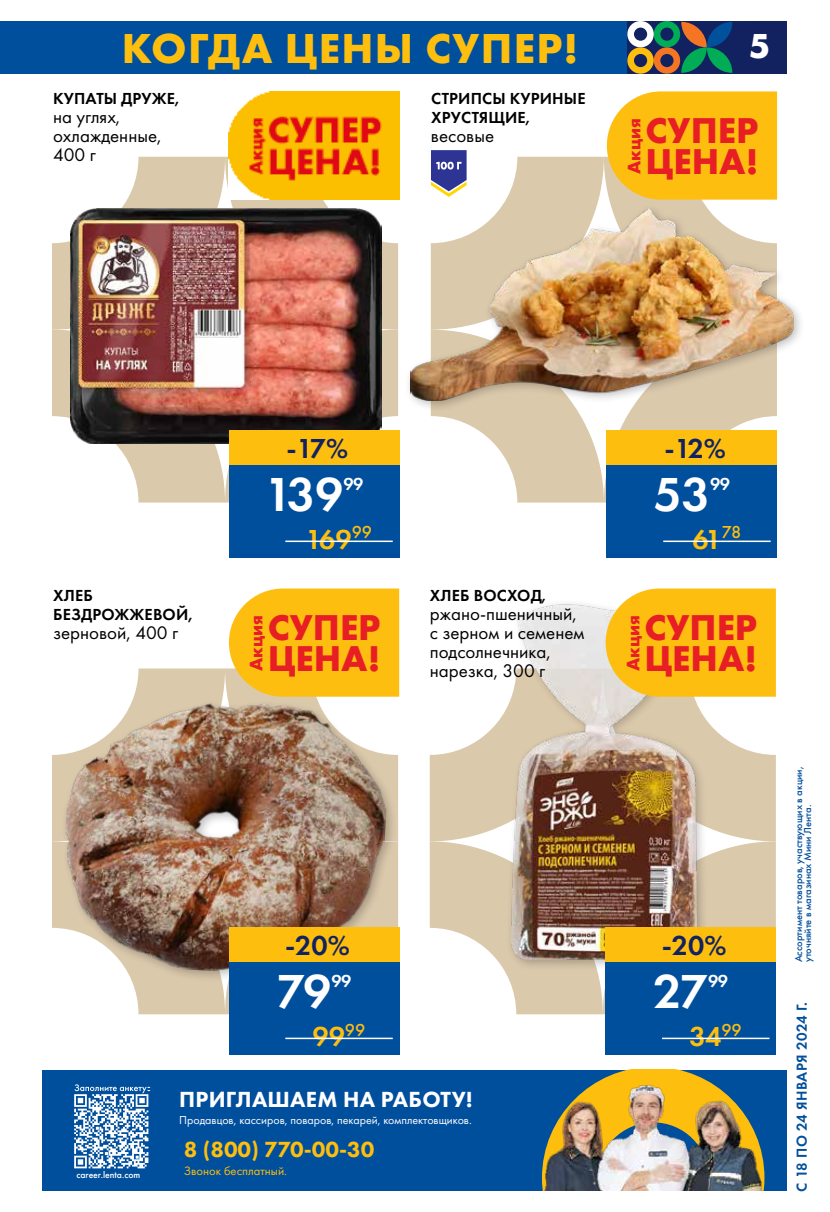
<style>
.page{position:relative;width:830px;height:1212px;background:#fff}
.page>*{position:absolute;margin:0;border:0;box-sizing:border-box;transform-origin:0 0}
.t1{font:600 49.5px "Futura PT";letter-spacing:-.035em;color:#fff}
.t2{font:700 43.5px "Futura PT";letter-spacing:.03em;color:#febe0e}
.t3{font:700 37.2px/30.8px "Futura PT";color:#e81e25}
.t4{font:700 36px "Futura PT";color:#fff}
.t5{font:600 28.5px "Futura PT";letter-spacing:-.025em;color:#febe0e}
.t6{font:600 28.5px "Futura PT";letter-spacing:-.06em;color:#122260}
.t7{font:800 22.65px "Futura PT";letter-spacing:.01em;color:#fff}
.t8{font:800 22.65px "Futura PT";color:#febe0e}
.t9{font:18.9px/18.9px "Futura PT";color:#000}
.t10{font:700 18.75px "Futura PT";color:#e81e25}
.t11{font:600 18px "Futura PT";letter-spacing:-.03em;color:#fff}
.t12{font:600 16.65px/18.9px "Futura PT";letter-spacing:.01em;color:#000}
.t13{font:600 15px "Futura PT";letter-spacing:.02em;color:#004f9d}
.t14{font:12.6px "Futura PT";color:#febe0e}
.t15{font:12px "Futura PT";color:#fff}
.t16{font:500 10.5px/9px "Futura PT";color:#004f9d}
.t17{font:500 9.75px "Futura PT";color:#fff}
</style>
<div class="page">
<div style="left:0;top:21px;width:785px;height:53px;background:#004f9d"></div>
<svg style="left:627px;top:21px;width:158px;height:53px;background:#3a515f"></svg>
<div style="left:404px;top:203px;width:401px;height:210px;background:#000;opacity:.25"></div>
<img style="left:410px;top:208px;width:383px;height:193px">
<svg style="left:52px;top:157px;width:346px;height:346px"></svg>
<img style="left:71px;top:208px;width:310px;height:235px">
<img style="left:229px;top:91px;width:170px;height:109px">
<div style="left:229px;top:430px;width:170px;height:128px;background:#004f9d"></div>
<hr style="left:285px;top:540px;width:107px;height:2px;background:#fff">
<div style="left:229px;top:430px;width:170px;height:34px;background:#febe0e"></div>
<div style="left:42px;top:1070px;width:744px;height:121px;background:#004f9d"></div>
<svg style="left:74px;top:1084px;width:76px;height:84px"></svg>
<svg style="left:597px;top:1070px;width:112px;height:12px"></svg>
<img style="left:542px;top:1082px;width:223px;height:109px">
<div style="left:606px;top:430px;width:170px;height:128px;background:#004f9d"></div>
<hr style="left:663px;top:540px;width:107px;height:2px;background:#fff">
<img style="left:430px;top:91px;width:346px;height:412px">
<img style="left:52px;top:588px;width:347px;height:426px">
<div style="left:229px;top:927px;width:170px;height:128px;background:#004f9d"></div>
<hr style="left:285px;top:1037px;width:107px;height:2px;background:#fff">
<div style="left:229px;top:927px;width:170px;height:34px;background:#febe0e"></div>
<img style="left:429px;top:588px;width:346px;height:426px">
<div style="left:605px;top:927px;width:170px;height:128px;background:#004f9d"></div>
<hr style="left:661px;top:1037px;width:108px;height:2px;background:#fff">
<div style="left:605px;top:927px;width:170px;height:34px;background:#febe0e"></div>
<h2 class="t2" style="left:122px;top:21px;width:458px">КОГДА ЦЕНЫ СУПЕР!</h2>
<h3 class="t4" style="left:748px;top:23px;width:23px">5</h3>
<p class="t12" style="left:53px;top:88px;width:128px">КУПАТЫ ДРУЖЕ,</p>
<p class="t9" style="left:53px;top:107px;width:110px">на углях, охлажденные,<br>400 г</p>
<p class="t12" style="left:431px;top:88px;width:156px">СТРИПСЫ КУРИНЫЕ<br>ХРУСТЯЩИЕ,</p>
<p class="t9" style="left:431px;top:126px;width:65px">весовые</p>
<p class="t10" style="left:622px;top:174px;width:57px;rotate:-90deg">Акция</p>
<h3 class="t3" style="left:645px;top:114px;width:114px">СУПЕР<br>ЦЕНА!</h3>
<h3 class="t6" style="left:286px;top:431px;width:63px">-17%</h3>
<h1 class="t1" style="left:264px;top:463px;width:80px">139</h1>
<p class="t11" style="left:343px;top:472px;width:21px">99</p>
<h3 class="t5" style="left:305px;top:522px;width:68px">169<sup>99</sup></h3>
<h3 class="t6" style="left:664px;top:431px;width:63px">-12%</h3>
<h1 class="t1" style="left:653px;top:463px;width:58px">53</h1>
<p class="t11" style="left:709px;top:472px;width:21px">99</p>
<h3 class="t5" style="left:692px;top:522px;width:50px">61<sup>78</sup></h3>
<p class="t12" style="left:429px;top:586px;width:118px">ХЛЕБ ВОСХОД,</p>
<p class="t9" style="left:429px;top:604px;width:156px">ржано-пшеничный, с зерном и семенем подсолнечника, нарезка, 300 г</p>
<p class="t12" style="left:53px;top:586px;width:141px">ХЛЕБ<br>БЕЗДРОЖЖЕВОЙ,</p>
<p class="t9" style="left:53px;top:623px;width:126px">зерновой, 400 г</p>
<p class="t10" style="left:620px;top:671px;width:57px;rotate:-90deg">Акция</p>
<h3 class="t3" style="left:644px;top:611px;width:114px">СУПЕР<br>ЦЕНА!</h3>
<p class="t10" style="left:244px;top:671px;width:57px;rotate:-90deg">Акция</p>
<h3 class="t3" style="left:267px;top:611px;width:114px">СУПЕР<br>ЦЕНА!</h3>
<p class="t17" style="left:76px;top:1169px;width:66px">career.lenta.com</p>
<h3 class="t6" style="left:285px;top:928px;width:66px">-20%</h3>
<h1 class="t1" style="left:277px;top:960px;width:56px">79</h1>
<p class="t11" style="left:331px;top:969px;width:21px">99</p>
<h3 class="t5" style="left:312px;top:1019px;width:54px">99<sup>99</sup></h3>
<p class="t7" style="left:179px;top:1085px;width:294px">ПРИГЛАШАЕМ НА РАБОТУ!</p>
<p class="t15" style="left:179px;top:1113px;width:294px">Продавцов, кассиров, поваров, пекарей, комплектовщиков.</p>
<p class="t8" style="left:184px;top:1135px;width:192px">8 (800) 770-00-30</p>
<p class="t14" style="left:184px;top:1163px;width:105px">Звонок бесплатный.</p>
<h3 class="t6" style="left:661px;top:928px;width:66px">-20%</h3>
<h1 class="t1" style="left:653px;top:960px;width:56px">27</h1>
<p class="t11" style="left:707px;top:969px;width:21px">99</p>
<h3 class="t5" style="left:689px;top:1019px;width:54px">34<sup>99</sup></h3>
<p class="t16" style="left:793px;top:962px;width:197px;rotate:-90deg">Ассортимент товаров, участвующих в акции, уточняйте в магазинах Мини Лента.</p>
<p class="t13" style="left:791px;top:1191px;width:191px;rotate:-90deg">С 18 ПО 24 ЯНВАРЯ 2024 Г.</p>
</div>
